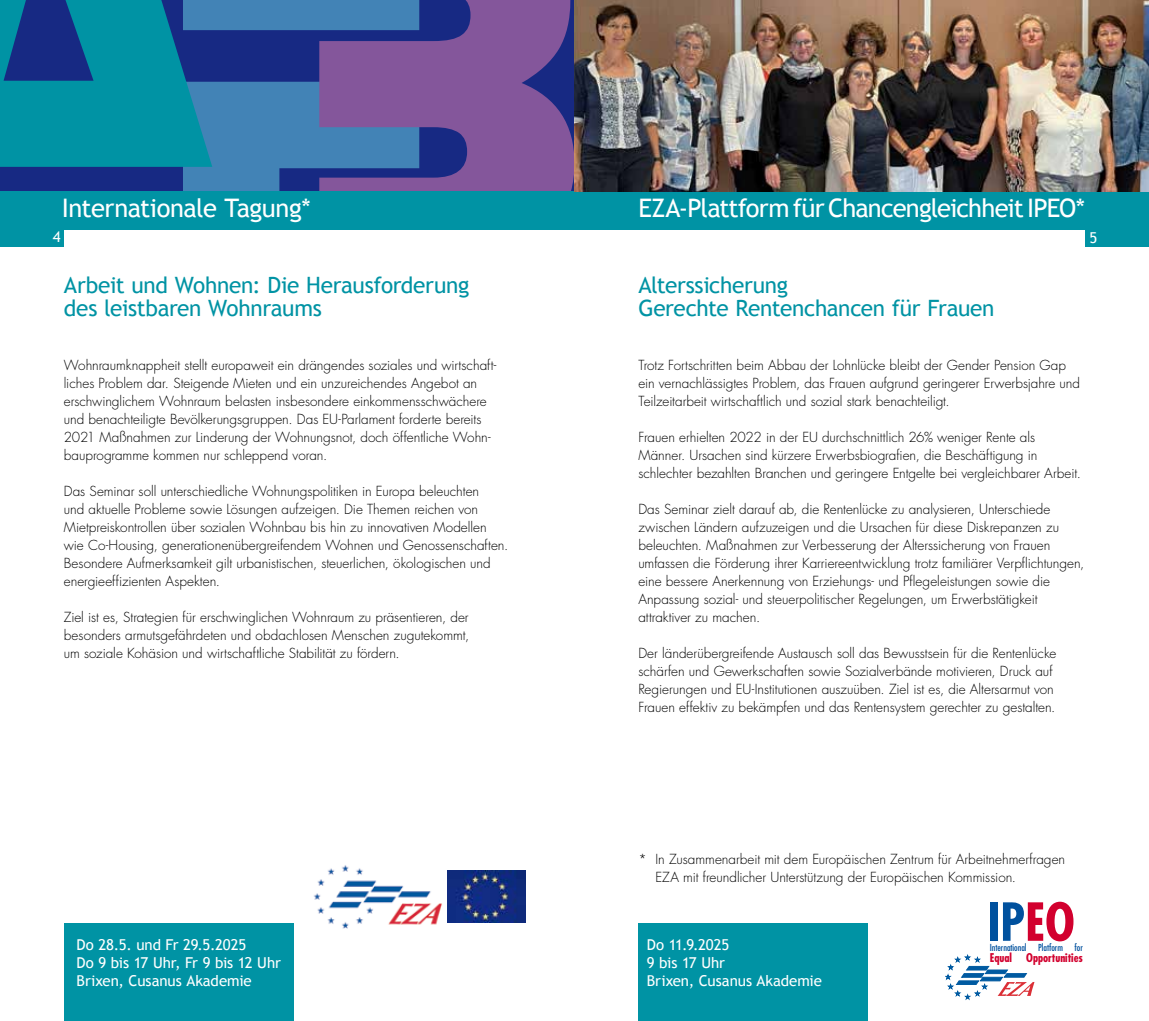
<style>
.page{position:relative;width:1149px;height:1021px;background:#fff}
.page>*{position:absolute;margin:0;border:0;box-sizing:border-box;transform-origin:0 0}
.t1{font:700 condensed 51px "Futura";color:#00519e}
.t2{font:25.5px "Trebuchet MS";letter-spacing:-.03em;color:#fff}
.t3{font:22.5px/22.5px "Trebuchet MS";letter-spacing:-.015em;color:#0093a4}
.t4{font:15px/18px "Trebuchet MS";letter-spacing:-.005em;color:#fff}
.t5{font:300 13.5px/18px "Futura";color:#000}
.t6{font:700 condensed 11.85px "Futura";letter-spacing:-.005em;color:#d2002e}
.t7{font:condensed 9.45px "Futura";letter-spacing:-.005em;color:#00519e}
.s1{color:#d2002e}
</style>
<div class="page">
<div style="left:0;top:230px;width:64px;height:17px;background:#0093a4"></div>
<div style="left:1084px;top:230px;width:64px;height:17px;background:#0093a4"></div>
<svg style="left:0;top:0;width:319px;height:191px;background:#186e9f"></svg>
<svg style="left:319px;top:0;width:255px;height:191px;background:#67549a"></svg>
<div style="left:0;top:191px;width:1148px;height:38px;background:#0093a4"></div>
<div style="left:638px;top:923px;width:229px;height:97px;background:#0093a4"></div>
<img style="left:574px;top:0;width:574px;height:191px">
<div style="left:64px;top:923px;width:229px;height:97px;background:#0093a4"></div>
<img style="left:314px;top:865px;width:138px;height:64px">
<img style="left:447px;top:870px;width:78px;height:52px">
<svg style="left:945px;top:955px;width:89px;height:44px"></svg>
<h2 class="t2" style="left:62px;top:192px;width:251px">Internationale Tagung*</h2>
<h2 class="t2" style="left:638px;top:192px;width:448px">EZA-Plattform für Chancengleichheit IPEO*</h2>
<p class="t4" style="left:53px;top:228px;width:9px">4</p>
<p class="t4" style="left:1089px;top:229px;width:9px">5</p>
<h3 class="t3" style="left:64px;top:274px;width:407px">Arbeit und Wohnen: Die Herausforderung des leistbaren Wohnraums</h3>
<h3 class="t3" style="left:638px;top:274px;width:357px">Alterssicherung<br>Gerechte Rentenchancen für Frauen</h3>
<p class="t5" style="left:64px;top:356px;width:434px">Wohnraumknappheit stellt europaweit ein drängendes soziales und wirtschaft&shy;liches Problem dar. Steigende Mieten und ein unzureichendes Angebot an erschwinglichem Wohnraum belasten insbesondere einkommensschwächere und benachteiligte Bevölkerungsgruppen. Das EU-Parlament forderte bereits 2021 Maßnahmen zur Linderung der Wohnungsnot, doch öffentliche Wohn&shy;bauprogramme kommen nur schleppend voran.</p>
<p class="t5" style="left:64px;top:482px;width:446px">Das Seminar soll unterschiedliche Wohnungspolitiken in Europa beleuchten<br>und aktuelle Probleme sowie Lösungen aufzeigen. Die Themen reichen von Mietpreiskontrollen über sozialen Wohnbau bis hin zu innovativen Modellen wie Co-Housing, generationenübergreifendem Wohnen und Genossenschaften.<br>Besondere Aufmerksamkeit gilt urbanistischen, steuerlichen, ökologischen und energieeffizienten Aspekten.</p>
<p class="t5" style="left:64px;top:608px;width:407px;text-align:justify">Ziel ist es, Strategien für erschwinglichen Wohnraum zu präsentieren, der besonders armutsgefährdeten und obdachlosen Menschen zugutekommt, um soziale Kohäsion und wirtschaftliche Stabilität zu fördern.</p>
<p class="t4" style="left:77px;top:936px;width:206px">Do 28.5. und Fr 29.5.2025<br>Do 9 bis 17 Uhr, Fr 9 bis 12 Uhr<br>Brixen, Cusanus Akademie</p>
<p class="t5" style="left:638px;top:356px;width:443px">Trotz Fortschritten beim Abbau der Lohnlücke bleibt der Gender Pension Gap ein vernachlässigtes Problem, das Frauen aufgrund geringerer Erwerbsjahre und<br>Teilzeitarbeit wirtschaftlich und sozial stark benachteiligt.</p>
<p class="t5" style="left:638px;top:428px;width:444px">Frauen erhielten 2022 in der EU durchschnittlich 26% weniger Rente als<br>Männer. Ursachen sind kürzere Erwerbsbiografien, die Beschäftigung in schlechter bezahlten Branchen und geringere Entgelte bei vergleichbarer Arbeit.</p>
<p class="t5" style="left:638px;top:500px;width:447px">Das Seminar zielt darauf ab, die Rentenlücke zu analysieren, Unterschiede zwischen Ländern aufzuzeigen und die Ursachen für diese Diskrepanzen zu beleuchten. Maßnahmen zur Verbesserung der Alterssicherung von Frauen umfassen die Förderung ihrer Karriereentwicklung trotz familiärer Verpflichtungen, eine bessere Anerkennung von Erziehungs- und Pflegeleistungen sowie die Anpassung sozial- und steuerpolitischer Regelungen, um Erwerbstätigkeit attraktiver zu machen.</p>
<p class="t5" style="left:638px;top:644px;width:419px">Der länderübergreifende Austausch soll das Bewusstsein für die Rentenlücke schärfen und Gewerkschaften sowie Sozialverbände motivieren, Druck auf Regierungen und EU-Institutionen auszuüben. Ziel ist es, die Altersarmut von Frauen effektiv zu bekämpfen und das Rentensystem gerechter zu gestalten.</p>
<p class="t5" style="left:655px;top:850px;width:411px;text-indent:-17px">* In Zusammenarbeit mit dem Europäischen Zentrum für Arbeitnehmerfragen<br>EZA mit freundlicher Unterstützung der Europäischen Kommission.</p>
<p class="t4" style="left:646px;top:936px;width:176px">Do 11.9.2025<br>9 bis 17 Uhr<br>Brixen, Cusanus Akademie</p>
<h1 class="t1" style="left:986px;top:890px;width:89px">IP<span class="s1">EO</span></h1>
<p class="t7" style="left:989px;top:942px;width:94px">International Platform for</p>
<p class="t6" style="left:989px;top:950px;width:94px">Equal Opportunities</p>
</div>
